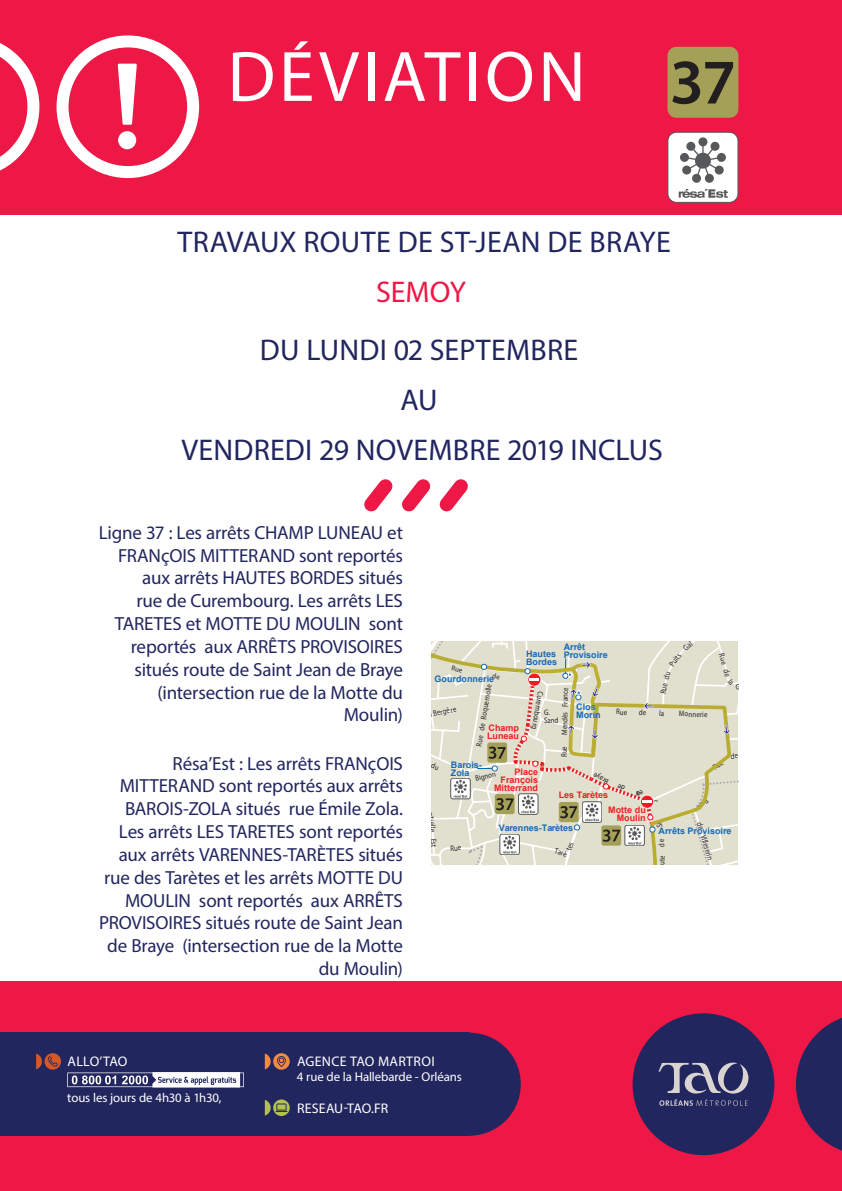
<style>
.page{position:relative;width:842px;height:1191px;background:#fff}
.page>*{position:absolute;margin:0;border:0;box-sizing:border-box;transform-origin:0 0}
.t1{font:72px "Myriad Pro";letter-spacing:.05em;color:#fff}
.t2{font:30px "Myriad Pro";letter-spacing:.01em;color:#22265f}
.t3{font:30px "Myriad Pro";color:#ed1845}
.t4{font:19px/22.8px "Myriad Pro";letter-spacing:-.01em;color:#22265f;text-align:right}
.t5{font:13.9px "Myriad Pro";letter-spacing:.015em;color:#fff}
.t6{font:12.9px "Myriad Pro";letter-spacing:-.01em;color:#fff}
.t7{font:700 9px/8px "Arial";color:#1768b4}
.t8{font:700 9px/8px "Arial";color:#ee1d23;text-align:right}
.t9{font:8px/8px "Myriad Pro";color:#231f20;scale:.85 1}
</style>
<div class="page">
<div style="left:0;top:981px;width:842px;height:210px;background:#ed1845"></div>
<div style="left:0;top:0;width:842px;height:215px;background:#ed1845"></div>
<div style="left:633px;top:1013px;width:141px;height:142px;background:#22265f;border-radius:50%"></div>
<svg style="left:658px;top:1062px;width:90px;height:43px"></svg>
<svg style="left:796px;top:1018px;width:46px;height:133px"></svg>
<svg style="left:364px;top:479px;width:104px;height:33px"></svg>
<div style="left:57px;top:35px;width:142px;height:143px;border:12px solid #fff;border-radius:50%"></div>
<svg style="left:118px;top:64px;width:19px;height:85px"></svg>
<svg style="left:0;top:43px;width:39px;height:128px"></svg>
<div style="left:0;top:1032px;width:469px;height:103px;background:#22265f"></div>
<div style="left:418px;top:1032px;width:103px;height:103px;background:#22265f;border-radius:50%"></div>
<svg style="left:67px;top:1072px;width:177px;height:15px"></svg>
<svg style="left:265px;top:1053px;width:6px;height:16px"></svg>
<svg style="left:273px;top:1053px;width:17px;height:16px"></svg>
<svg style="left:277px;top:1056px;width:9px;height:11px"></svg>
<svg style="left:36px;top:1053px;width:6px;height:16px"></svg>
<svg style="left:44px;top:1053px;width:17px;height:16px"></svg>
<svg style="left:48px;top:1056px;width:10px;height:10px"></svg>
<svg style="left:273px;top:1099px;width:17px;height:17px"></svg>
<svg style="left:265px;top:1099px;width:22px;height:16px"></svg>
<div style="left:667px;top:47px;width:71px;height:71px;background:#a5a058;border-radius:9px"></div>
<svg style="left:672px;top:61px;width:61px;height:43px"></svg>
<div style="left:668px;top:132px;width:70px;height:70px;background:#fff;border-radius:9px"></div>
<div style="left:667px;top:132px;width:71px;height:71px;border:1px solid #57585a;border-radius:9px"></div>
<svg style="left:680px;top:137px;width:46px;height:46px"></svg>
<svg style="left:679px;top:189px;width:49px;height:9px"></svg>
<svg style="left:431px;top:641px;width:308px;height:223px;background:#dddac7"></svg>
<p class="t1" style="left:227px;top:32px;width:360px">DÉVIATION</p>
<p class="t2" style="left:178px;top:224px;width:495px">TRAVAUX ROUTE DE ST-JEAN DE BRAYE</p>
<p class="t3" style="left:376px;top:274px;width:91px">SEMOY</p>
<p class="t2" style="left:260px;top:331px;width:320px">DU LUNDI 02 SEPTEMBRE</p>
<p class="t2" style="left:400px;top:381px;width:39px">AU</p>
<p class="t2" style="left:181px;top:431px;width:483px">VENDREDI 29 NOVEMBRE 2019 INCLUS</p>
<p class="t4" style="left:99px;top:521px;width:306px">Ligne 37 : Les arrêts CHAMP LUNEAU et<br>FRANçOIS MITTERAND sont reportés aux arrêts HAUTES BORDES situés<br>rue de Curembourg. Les arrêts LES<br>TARETES et MOTTE DU MOULIN sont reportés aux ARRÊTS PROVISOIRES situés route de Saint Jean de Braye (intersection rue de la Motte du<br>Moulin)</p>
<p class="t4" style="left:99px;top:751px;width:305px">Résa’Est : Les arrêts FRANçOIS MITTERAND sont reportés aux arrêts BAROIS-ZOLA situés rue Émile Zola.<br>Les arrêts LES TARETES sont reportés aux arrêts VARENNES-TARÈTES situés rue des Tarètes et les arrêts MOTTE DU MOULIN sont reportés aux ARRÊTS PROVISOIRES situés route de Saint Jean de Braye (intersection rue de la Motte du Moulin)</p>
<p class="t7" style="left:435px;top:675px;width:61px">Gourdonnerie</p>
<p class="t9" style="left:428px;top:710px;width:34px;rotate:-11deg">a Bergè re</p>
<p class="t9" style="left:475px;top:745px;width:75px;rotate:-81deg">Rue de Roquemolle</p>
<p class="t8" style="left:487px;top:723px;width:34px;text-align:left">Champ<br>Luneau</p>
<p class="t7" style="left:564px;top:643px;width:46px">Arrêt<br>Provisoire</p>
<p class="t7" style="left:526px;top:650px;width:33px">Hautes<br>Bordes</p>
<p class="t9" style="left:560px;top:734px;width:56px;rotate:-89deg">Mendès France</p>
<p class="t9" style="left:545px;top:692px;width:46px;rotate:100deg">Curembourg</p>
<p class="t7" style="left:576px;top:702px;width:26px">Clos<br>Morin</p>
<p class="t9" style="left:544px;top:708px;width:18px">G.<br>Sand</p>
<p class="t9" style="left:679px;top:709px;width:35px;rotate:2deg">Monnerie</p>
<p class="t7" style="left:451px;top:760px;width:33px">Barois-<br>Zola</p>
<p class="t8" style="left:494px;top:768px;width:46px">Place<br>François<br>Mitterrand</p>
<p class="t9" style="left:606px;top:785px;width:21px;rotate:-152deg">Br ye</p>
<p class="t8" style="left:559px;top:791px;width:51px">Les Tarètes</p>
<p class="t9" style="left:725px;top:652px;width:25px;rotate:74deg">Rue d</p>
<p class="t9" style="left:437px;top:826px;width:23px;rotate:86deg">le Es</p>
<p class="t7" style="left:499px;top:823px;width:76px">Varennes-Tarètes</p>
<p class="t9" style="left:556px;top:846px;width:16px;rotate:16deg">Tarè</p>
<p class="t8" style="left:608px;top:806px;width:39px">Motte du<br>Moulin</p>
<p class="t9" style="left:703px;top:821px;width:47px;rotate:73deg">de Villeserin</p>
<p class="t7" style="left:658px;top:826px;width:75px">Arrêts Provisoire</p>
<p class="t9" style="left:658px;top:858px;width:6px;rotate:-90deg">e</p>
<p class="t5" style="left:68px;top:1052px;width:61px">ALLO’TAO</p>
<p class="t5" style="left:297px;top:1052px;width:139px">AGENCE TAO MARTROI</p>
<p class="t6" style="left:297px;top:1068px;width:167px">4 rue de la Hallebarde - Orléans</p>
<p class="t5" style="left:297px;top:1100px;width:93px">RESEAU-TAO.FR</p>
<p class="t6" style="left:67px;top:1089px;width:156px">tous les jours de 4h30 à 1h30,</p>
</div>
